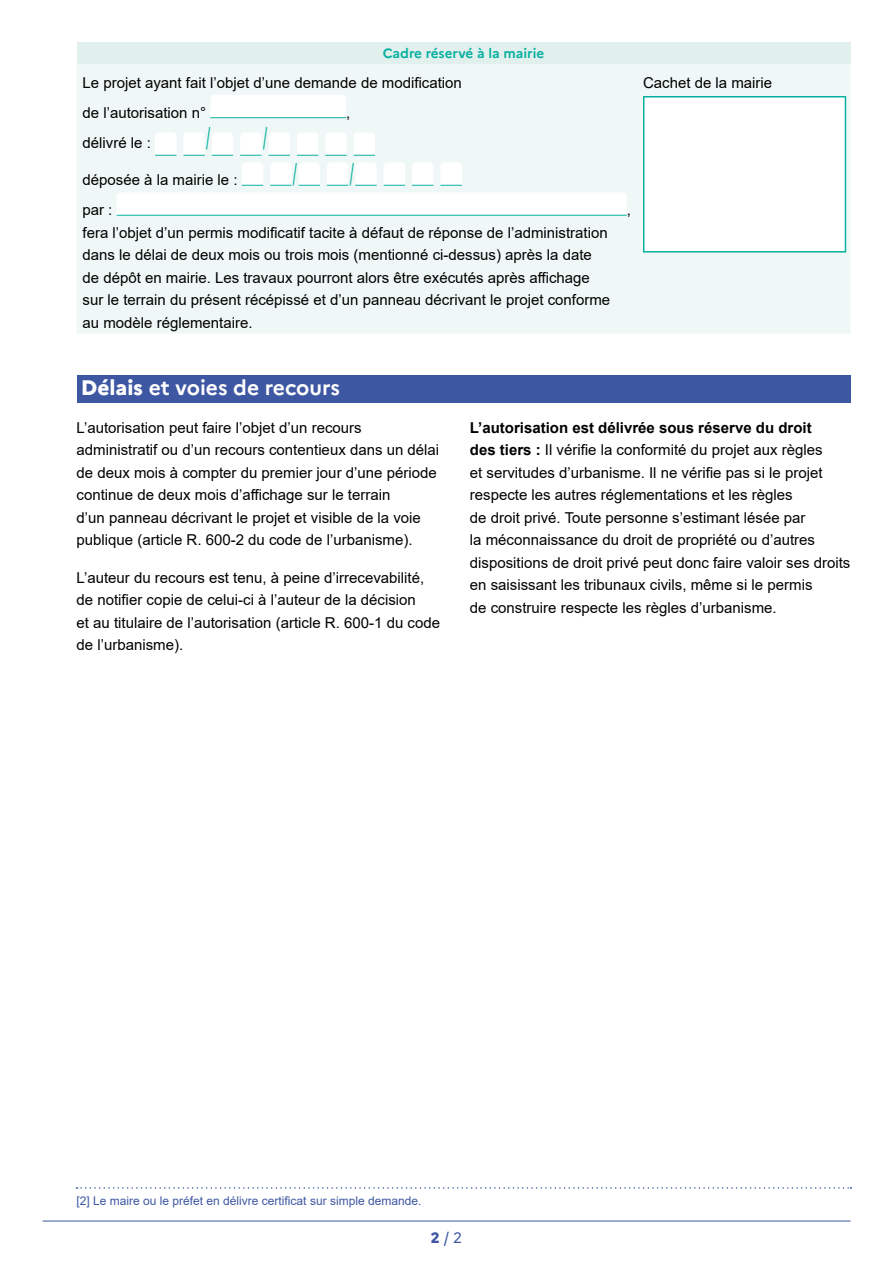
<style>
.page{position:relative;width:893px;height:1263px;background:#fff}
.page>*{position:absolute;margin:0;border:0;box-sizing:border-box;transform-origin:0 0}
.t1{font:30px "Arial";color:#08b0a0;scale:.5 1}
.h2_-_titre_cadre{font:700 21px "Marianne";color:#fff}
.sur-titre_champs_-_noir{font:15px/22.5px "Arial";color:#000}
.UtilisationFormulaire{font:15px/30px "Arial";color:#000}
.t2{font:15px "Marianne";color:#3e57a3}
.UtilisationFormulaire_Titre_Mairie{font:700 13.5px "Marianne";color:#08b0a0}
.notes{font:12px "Arial";color:#3e57a3}
.s1{font-weight:800}
.s2{font-weight:700}
</style>
<div class="page">
<hr style="left:43px;top:1221px;width:807px;height:1px;background:#3e57a3">
<div style="left:77px;top:375px;width:773px;height:27px;background:#3e57a3"></div>
<div style="left:77px;top:43px;width:773px;height:21px;background:#e1f0ed"></div>
<div style="left:77px;top:64px;width:773px;height:269px;background:#f0f8f7"></div>
<svg style="left:210px;top:95px;width:136px;height:22px"></svg>
<hr style="left:210px;top:117px;width:136px;height:1px;background:#08b0a0">
<svg style="left:155px;top:132px;width:21px;height:24px"></svg>
<svg style="left:183px;top:132px;width:22px;height:24px"></svg>
<svg style="left:212px;top:132px;width:21px;height:24px"></svg>
<svg style="left:240px;top:132px;width:22px;height:24px"></svg>
<svg style="left:269px;top:132px;width:21px;height:24px"></svg>
<svg style="left:297px;top:132px;width:21px;height:24px"></svg>
<svg style="left:325px;top:132px;width:22px;height:24px"></svg>
<svg style="left:354px;top:132px;width:21px;height:24px"></svg>
<svg style="left:242px;top:162px;width:21px;height:24px"></svg>
<svg style="left:270px;top:162px;width:22px;height:24px"></svg>
<svg style="left:299px;top:162px;width:21px;height:24px"></svg>
<svg style="left:327px;top:162px;width:21px;height:24px"></svg>
<svg style="left:355px;top:162px;width:22px;height:24px"></svg>
<svg style="left:384px;top:162px;width:21px;height:24px"></svg>
<svg style="left:412px;top:162px;width:21px;height:24px"></svg>
<svg style="left:440px;top:162px;width:22px;height:24px"></svg>
<svg style="left:117px;top:192px;width:510px;height:23px"></svg>
<hr style="left:117px;top:215px;width:510px;height:1px;background:#08b0a0">
<div style="left:644px;top:97px;width:201px;height:155px;background:#fff"></div>
<div style="left:643px;top:96px;width:203px;height:157px;border:2px solid #08b0a0"></div>
<svg style="left:77px;top:1187px;width:774px;height:2px"></svg>
<p class="UtilisationFormulaire_Titre_Mairie" style="left:383px;top:44px;width:163px">Cadre réservé à la mairie</p>
<p class="UtilisationFormulaire" style="left:83px;top:67px;width:381px">Le projet ayant fait l’objet d’une demande de modification de l’autorisation n°</p>
<p class="UtilisationFormulaire" style="left:346px;top:97px;width:6px">,</p>
<p class="UtilisationFormulaire" style="left:83px;top:127px;width:70px">délivré le :</p>
<p class="t1" style="left:206px;top:118px;width:10px">/</p>
<p class="t1" style="left:263px;top:118px;width:10px">/</p>
<p class="UtilisationFormulaire" style="left:83px;top:165px;width:157px">déposée à la mairie le :</p>
<p class="t1" style="left:293px;top:154px;width:10px">/</p>
<p class="t1" style="left:350px;top:154px;width:10px">/</p>
<p class="UtilisationFormulaire" style="left:83px;top:195px;width:31px">par :</p>
<p class="UtilisationFormulaire" style="left:627px;top:195px;width:6px">,</p>
<p class="sur-titre_champs_-_noir" style="left:83px;top:221px;width:529px">fera l’objet d’un permis modificatif tacite à défaut de réponse de l’administration dans le délai de deux mois ou trois mois (mentionné ci-dessus) après la date de dépôt en mairie. Les travaux pourront alors être exécutés après affichage sur le terrain du présent récépissé et d’un panneau décrivant le projet conforme au modèle réglementaire.</p>
<p class="UtilisationFormulaire" style="left:643px;top:67px;width:131px">Cachet de la mairie</p>
<p class="h2_-_titre_cadre" style="left:81px;top:375px;width:261px"><span class="s1">Délais</span> et voies de recours</p>
<p class="sur-titre_champs_-_noir" style="left:77px;top:416px;width:364px">L’autorisation peut faire l’objet d’un recours administratif ou d’un recours contentieux dans un délai de deux mois à compter du premier jour d’une période continue de deux mois d’affichage sur le terrain<br>d’un panneau décrivant le projet et visible de la voie publique (article R. 600-2 du code de l’urbanisme).</p>
<p class="sur-titre_champs_-_noir" style="left:77px;top:566px;width:365px">L’auteur du recours est tenu, à peine d’irrecevabilité, de notifier copie de celui-ci à l’auteur de la décision<br>et au titulaire de l’autorisation (article R. 600-1 du code de l’urbanisme).</p>
<p class="sur-titre_champs_-_noir" style="left:470px;top:416px;width:382px"><span class="s2">L’autorisation est délivrée sous réserve du droit<br>des tiers :</span> Il vérifie la conformité du projet aux règles<br>et servitudes d’urbanisme. Il ne vérifie pas si le projet respecte les autres réglementations et les règles<br>de droit privé. Toute personne s’estimant lésée par<br>la méconnaissance du droit de propriété ou d’autres dispositions de droit privé peut donc faire valoir ses droits en saisissant les tribunaux civils, même si le permis<br>de construire respecte les règles d’urbanisme.</p>
<p class="notes" style="left:77px;top:1193px;width:346px">[2] Le maire ou le préfet en délivre certificat sur simple demande.</p>
<p class="t2" style="left:431px;top:1226px;width:33px"><span class="s1">2</span> / 2</p>
</div>
